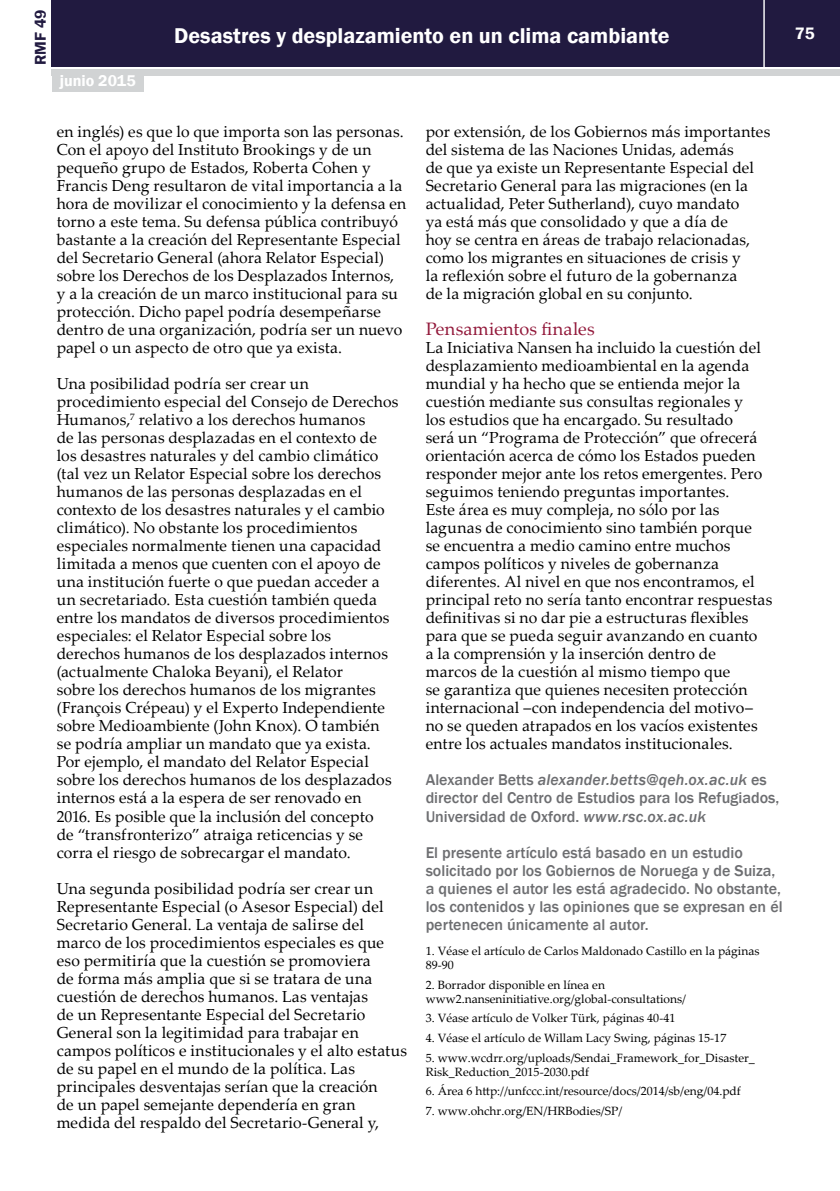
<style>
.page{position:relative;width:840px;height:1191px;background:#fff}
.page>*{position:absolute;margin:0;border:0;box-sizing:border-box;transform-origin:0 0}
.t1{font:600 22px "Franklin Gothic";color:#fff}
.t2{font:18px "Palatino Linotype";letter-spacing:.01em;color:#92183a}
.t3{font:600 17px "Franklin Gothic";color:#fff}
.t4{font:16px/18px "Palatino Linotype";letter-spacing:.01em;color:#000}
.t5{font:500 16px/18px "Franklin Gothic";color:#6d6e71}
.t6{font:600 16px "Franklin Gothic";color:#fff}
.t7{font:600 16px "Franklin Gothic";color:#211a40}
.t8{font:12px/14px "Palatino Linotype";color:#000}
.s1{font-style:italic}
</style>
<div class="page">
<div style="left:52px;top:0;width:787px;height:66px;background:#211a40"></div>
<div style="left:52px;top:69px;width:787px;height:6px;background:#d1d3d4"></div>
<hr style="left:763px;top:0;width:1px;height:68px;background:#fff">
<div style="left:52px;top:74px;width:91px;height:18px;background:#d1d3d4"></div>
<p class="t7" style="left:31px;top:65px;width:57px;rotate:-90deg">RMF 49</p>
<h1 class="t1" style="left:174px;top:22px;width:496px">Desastres y desplazamiento en un clima cambiante</h1>
<p class="t3" style="left:794px;top:23px;width:21px">75</p>
<p class="t6" style="left:60px;top:71px;width:77px">junio 2015</p>
<p class="t4" style="left:57px;top:122px;width:351px">en inglés) es que lo que importa son las personas.<br>Con el apoyo del Instituto Brookings y de un pequeño grupo de Estados, Roberta Cohen y Francis Deng resultaron de vital importancia a la hora de movilizar el conocimiento y la defensa en torno a este tema. Su defensa pública contribuyó bastante a la creación del Representante Especial del Secretario General (ahora Relator Especial) sobre los Derechos de los Desplazados Internos, y a la creación de un marco institucional para su protección. Dicho papel podría desempeñarse dentro de una organización, podría ser un nuevo papel o un aspecto de otro que ya exista.</p>
<p class="t4" style="left:57px;top:374px;width:343px">Una posibilidad podría ser crear un procedimiento especial del Consejo de Derechos Humanos,<sup>7</sup> relativo a los derechos humanos<br>de las personas desplazadas en el contexto de los desastres naturales y del cambio climático (tal vez un Relator Especial sobre los derechos humanos de las personas desplazadas en el contexto de los desastres naturales y el cambio climático). No obstante los procedimientos especiales normalmente tienen una capacidad limitada a menos que cuenten con el apoyo de una institución fuerte o que puedan acceder a un secretariado. Esta cuestión también queda entre los mandatos de diversos procedimientos especiales: el Relator Especial sobre los<br>derechos humanos de los desplazados internos (actualmente Chaloka Beyani), el Relator<br>sobre los derechos humanos de los migrantes (François Crépeau) y el Experto Independiente sobre Medioambiente (John Knox). O también<br>se podría ampliar un mandato que ya exista.<br>Por ejemplo, el mandato del Relator Especial sobre los derechos humanos de los desplazados internos está a la espera de ser renovado en 2016. Es posible que la inclusión del concepto<br>de “transfronterizo” atraiga reticencias y se corra el riesgo de sobrecargar el mandato.</p>
<p class="t4" style="left:57px;top:878px;width:352px">Una segunda posibilidad podría ser crear un Representante Especial (o Asesor Especial) del Secretario General. La ventaja de salirse del marco de los procedimientos especiales es que eso permitiría que la cuestión se promoviera<br>de forma más amplia que si se tratara de una cuestión de derechos humanos. Las ventajas<br>de un Representante Especial del Secretario General son la legitimidad para trabajar en campos políticos e institucionales y el alto estatus de su papel en el mundo de la política. Las principales desventajas serían que la creación<br>de un papel semejante dependería en gran medida del respaldo del Secretario-General y,</p>
<p class="t4" style="left:425px;top:122px;width:346px">por extensión, de los Gobiernos más importantes del sistema de las Naciones Unidas, además<br>de que ya existe un Representante Especial del Secretario General para las migraciones (en la actualidad, Peter Sutherland), cuyo mandato<br>ya está más que consolidado y que a día de<br>hoy se centra en áreas de trabajo relacionadas, como los migrantes en situaciones de crisis y<br>la reflexión sobre el futuro de la gobernanza<br>de la migración global en su conjunto.</p>
<p class="t2" style="left:425px;top:316px;width:170px">Pensamientos finales</p>
<p class="t4" style="left:425px;top:338px;width:348px">La Iniciativa Nansen ha incluido la cuestión del desplazamiento medioambiental en la agenda mundial y ha hecho que se entienda mejor la cuestión mediante sus consultas regionales y<br>los estudios que ha encargado. Su resultado<br>será un “Programa de Protección” que ofrecerá orientación acerca de cómo los Estados pueden responder mejor ante los retos emergentes. Pero seguimos teniendo preguntas importantes.<br>Este área es muy compleja, no sólo por las lagunas de conocimiento sino también porque<br>se encuentra a medio camino entre muchos campos políticos y niveles de gobernanza diferentes. Al nivel en que nos encontramos, el principal reto no sería tanto encontrar respuestas definitivas si no dar pie a estructuras flexibles para que se pueda seguir avanzando en cuanto<br>a la comprensión y la inserción dentro de<br>marcos de la cuestión al mismo tiempo que<br>se garantiza que quienes necesiten protección internacional –con independencia del motivo– no se queden atrapados en los vacíos existentes entre los actuales mandatos institucionales.</p>
<p class="t5" style="left:425px;top:771px;width:355px">Alexander Betts <span class="s1">alexander.betts@qeh.ox.ac.uk</span> es director del Centro de Estudios para los Refugiados,<br>Universidad de Oxford. <span class="s1">www.rsc.ox.ac.uk</span></p>
<p class="t5" style="left:425px;top:843px;width:358px">El presente artículo está basado en un estudio solicitado por los Gobiernos de Noruega y de Suiza, a quienes el autor les está agradecido. No obstante, los contenidos y las opiniones que se expresan en él pertenecen únicamente al autor.</p>
<p class="t8" style="left:425px;top:943px;width:335px">1. Véase el artículo de Carlos Maldonado Castillo en la páginas<br>89-90</p>
<p class="t8" style="left:425px;top:977px;width:262px">2. Borrador disponible en línea en www2.nanseninitiative.org/global-consultations/</p>
<p class="t8" style="left:425px;top:1010px;width:251px">3. Véase artículo de Volker Türk, páginas 40-41</p>
<p class="t8" style="left:425px;top:1030px;width:302px">4. Véase el artículo de Willam Lacy Swing, páginas 15-17</p>
<p class="t8" style="left:425px;top:1050px;width:330px">5. www.wcdrr.org/uploads/Sendai_Framework_for_Disaster_<br>Risk_Reduction_2015-2030.pdf</p>
<p class="t8" style="left:425px;top:1083px;width:316px">6. Área 6 http://unfccc.int/resource/docs/2014/sb/eng/04.pdf</p>
<p class="t8" style="left:425px;top:1103px;width:198px">7. www.ohchr.org/EN/HRBodies/SP/</p>
</div>
